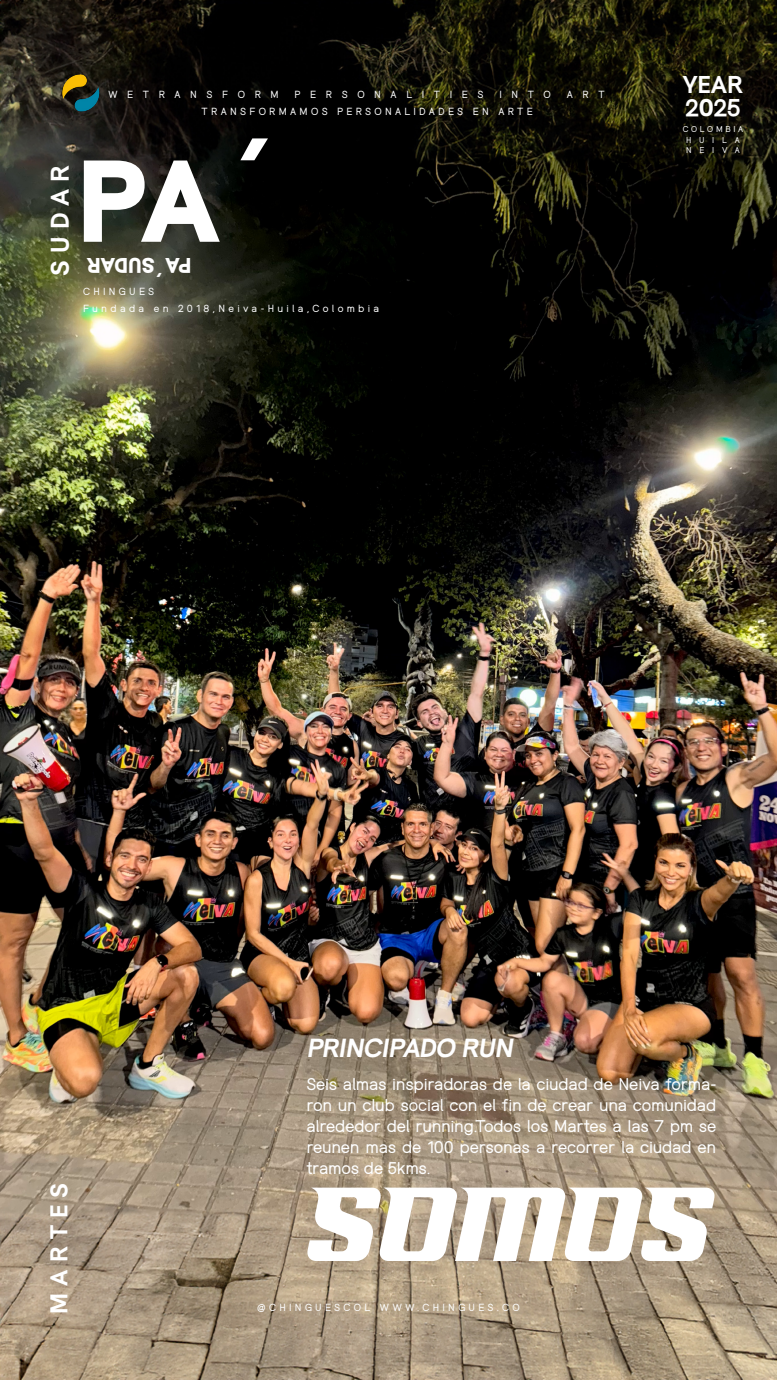
<style>
.page{position:relative;width:777px;height:1380px;background:#fff}
.page>*{position:absolute;margin:0;border:0;box-sizing:border-box;transform-origin:0 0}
.t1{font:122.5px "Groger";letter-spacing:-.01em;color:#fff}
.t2{font:800 119.38px "Rovelle Uno";color:#fff}
.t3{font:italic 700 26.88px "Rovelle Uno";letter-spacing:-.015em;color:#fff}
.t4{font:700 26.25px "Rovelle Uno";letter-spacing:.28em;color:#fff}
.t5{font:700 25px/23.1px "Rovelle Uno";color:#fff}
.t6{font:800 21.88px "Rovelle Uno";color:#fff}
.t7{font:17.5px/21px "Rovelle Uno";letter-spacing:-.015em;color:#fff;text-align:justify}
.t8{font:10.62px/17.3px "Rovelle Uno";letter-spacing:.31em;color:#fff}
.t9{font:8.75px/10.5px "Rovelle Uno";letter-spacing:.835em;color:#fff;text-align:center}
</style>
<div class="page">
<img style="left:0;top:0;width:776px;height:1380px">
<img style="left:58px;top:69px;width:47px;height:49px">
<h3 class="t4" style="left:44px;top:276px;width:113px;rotate:-90deg">SUDAR</h3>
<p class="t8" style="left:108px;top:86px;width:172px">W E T R A N S F O R M</p>
<p class="t8" style="left:294px;top:86px;width:190px">P E R S O N A L I T I E S</p>
<p class="t8" style="left:499px;top:86px;width:53px">I N T O</p>
<p class="t8" style="left:566px;top:86px;width:39px">A R T</p>
<p class="t8" style="left:201px;top:102px;width:332px">TRANSFORMAMOS PERSONALIDADES EN ARTE</p>
<h2 class="t2" style="left:77px;top:129px;width:202px">PA´</h2>
<p class="t6" style="left:191px;top:279px;width:107px;rotate:-180deg">PA´SUDAR</p>
<p class="t8" style="left:83px;top:282px;width:297px">CHINGUES<br>Fundada en 2018,Neiva-Huila,Colombia</p>
<h3 class="t5" style="left:682px;top:73px;width:62px">YEAR<br>2025</h3>
<p class="t9" style="left:682px;top:124px;width:62px">COLOMBIA<br>HUILA<br>NEIVA</p>
<h3 class="t3" style="left:306px;top:1032px;width:208px">PRINCIPADO RUN</h3>
<p class="t7" style="left:306px;top:1073px;width:411px">Seis almas inspiradoras de la ciudad de Neiva forma&shy;ron un club social con el fin de crear una comunidad alrededor del running.Todos los Martes a las 7 pm se reunen mas de 100 personas a recorrer la ciudad en tramos de 5kms.</p>
<h3 class="t5" style="left:47px;top:1314px;width:132px;rotate:-90deg">MARTES</h3>
<h1 class="t1" style="left:306px;top:1151px;width:408px">somos</h1>
<p class="t8" style="left:257px;top:1298px;width:264px">@CHINGUESCOL WWW.CHINGUES.CO</p>
</div>
